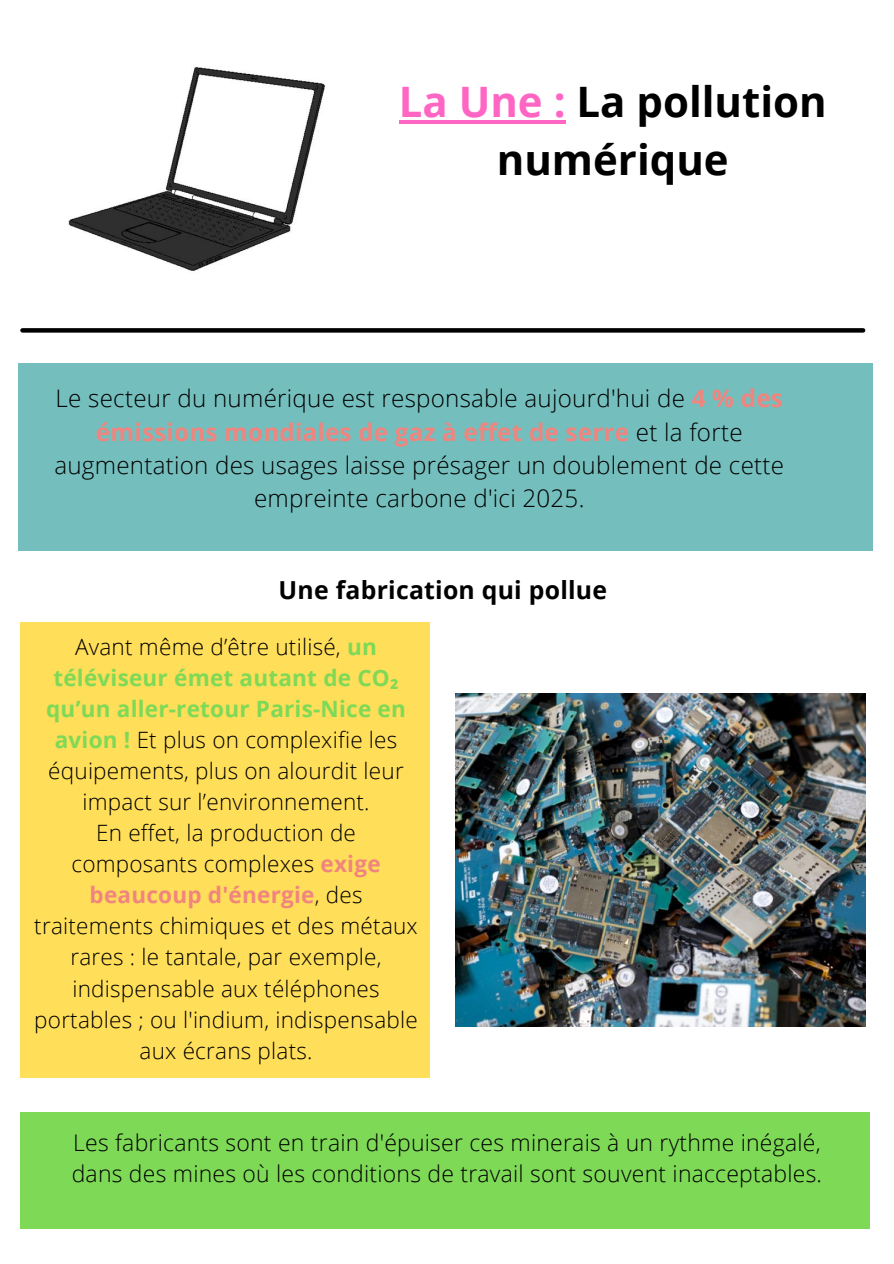
<style>
.page{position:relative;width:894px;height:1264px;background:#fff}
.page>*{position:absolute;margin:0;border:0;box-sizing:border-box;transform-origin:0 0}
.t1{font:700 42px/58.1px "Open Sans";color:#000;text-align:center}
.t2{font:700 24.75px "Open Sans";letter-spacing:.01em;color:#000}
.t3{font:300 24.15px/33.3px "Open Sans";letter-spacing:.01em;color:#000;text-align:center}
.t4{font:300 22.95px/31.8px "Open Sans";letter-spacing:.01em;color:#000}
.t5{font:300 22.5px/31px "Open Sans";letter-spacing:.01em;color:#000;text-align:center}
.s1{color:#ff66c4}
.s2{font-weight:700;color:#f0857f}
.s3{font-weight:700;color:#7ed957}
.s4{font-family:"Noto Sans";font-weight:700;color:#7ed957}
</style>
<div class="page">
<svg style="left:22px;top:328px;width:840px;height:4px;background:#080808"></svg>
<div style="left:18px;top:363px;width:853px;height:187px;background:#74bfbd"></div>
<div style="left:20px;top:1111px;width:849px;height:117px;background:#7ed957"></div>
<div style="left:20px;top:622px;width:409px;height:455px;background:#ffde59"></div>
<img style="left:455px;top:693px;width:410px;height:333px">
<img style="left:68px;top:66px;width:258px;height:205px">
<hr style="left:398px;top:120px;width:167px;height:4px;background:#ff66c4">
<p class="t1" style="left:398px;top:71px;width:429px"><span class="s1">La Une :</span> La pollution numérique</p>
<p class="t3" style="left:54px;top:381px;width:731px">Le secteur du numérique est responsable aujourd'hui de <span class="s2">4 % des émissions mondiales de gaz à effet de serre</span> et la forte augmentation des usages laisse présager un doublement de cette empreinte carbone d'ici 2025.</p>
<p class="t2" style="left:278px;top:573px;width:330px">Une fabrication qui pollue</p>
<p class="t5" style="left:46px;top:630px;width:361px">Avant même d’être utilisé, <span class="s3">un téléviseur émet autant de CO</span><span class="s4">₂ </span><span class="s3">qu’un aller-retour Paris-Nice en avion !</span> Et plus on complexifie les équipements, plus on alourdit leur impact sur l’environnement.</p>
<p class="t5" style="left:34px;top:816px;width:385px">En effet, la production de composants complexes <span class="s2">exige beaucoup d'énergie</span>, des traitements chimiques et des métaux rares : le tantale, par exemple, indispensable aux téléphones portables ; ou l'indium, indispensable aux écrans plats.</p>
<p class="t4" style="left:72px;top:1125px;width:751px">Les fabricants sont en train d'épuiser ces minerais à un rythme inégalé, dans des mines où les conditions de travail sont souvent inacceptables.</p>
</div>
